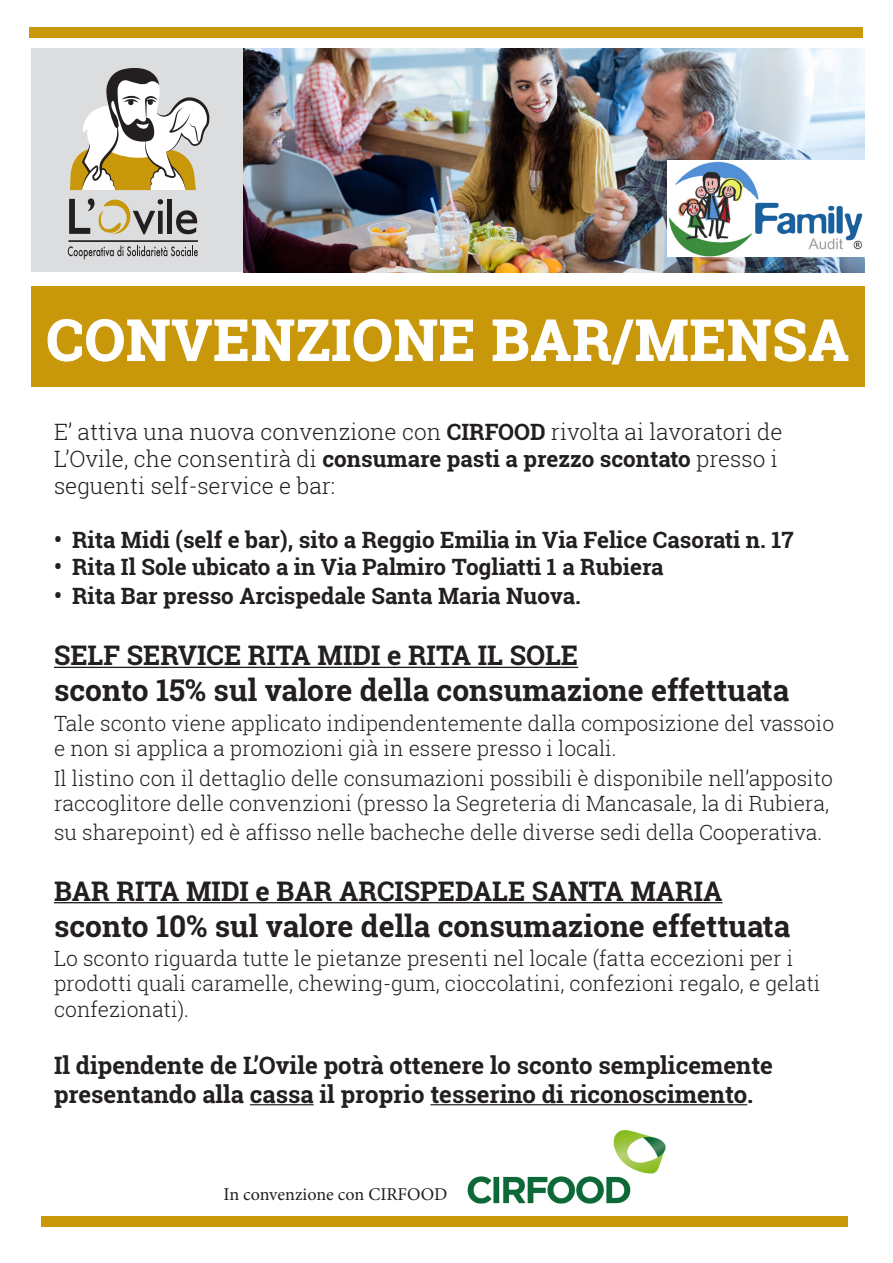
<style>
.page{position:relative;width:893px;height:1263px;background:#fff}
.page>*{position:absolute;margin:0;border:0;box-sizing:border-box;transform-origin:0 0}
.t1{font:700 57px "Roboto Slab";letter-spacing:.02em;color:#fff}
.t2{font:700 30px "Roboto Slab";color:#231f20}
.t3{font:700 27px "Roboto Slab";color:#231f20}
.t4{font:700 24px/28.8px "Roboto Slab";color:#231f20}
.t5{font:700 22.5px "Roboto Slab";color:#231f20}
.t6{font:300 22.5px/27px "Roboto Slab";color:#231f20}
.t7{font:300 21px/25.2px "Roboto Slab";color:#231f20}
.t8{font:18px "Minion Pro";color:#231f20}
.s1{font-weight:700}
</style>
<div class="page">
<div style="left:41px;top:1216px;width:807px;height:11px;background:#c9970a"></div>
<div style="left:31px;top:286px;width:833px;height:101px;background:#c9970a"></div>
<div style="left:30px;top:28px;width:833px;height:10px;background:#c9970a"></div>
<svg style="left:47px;top:319px;width:426px;height:43px"></svg>
<svg style="left:492px;top:319px;width:357px;height:46px"></svg>
<div style="left:31px;top:49px;width:833px;height:223px;background:#dcdddf"></div>
<hr style="left:68px;top:240px;width:130px;height:2px;background:#231f20">
<svg style="left:68px;top:246px;width:130px;height:13px"></svg>
<svg style="left:69px;top:68px;width:141px;height:167px"></svg>
<img style="left:243px;top:49px;width:621px;height:223px">
<hr style="left:54px;top:667px;width:524px;height:1px;background:#231f20">
<hr style="left:54px;top:902px;width:668px;height:1px;background:#231f20">
<hr style="left:250px;top:1104px;width:64px;height:1px;background:#231f20">
<hr style="left:430px;top:1104px;width:317px;height:1px;background:#231f20">
<img style="left:668px;top:160px;width:196px;height:96px">
<img style="left:467px;top:1129px;width:199px;height:75px">
<p class="t1" style="left:47px;top:301px;width:804px">CONVENZIONE BAR/MENSA</p>
<p class="t6" style="left:54px;top:418px;width:730px">E’ attiva una nuova convenzione con <span class="s1">CIRFOOD</span> rivolta ai lavoratori de<br>L’Ovile, che consentirà di <span class="s1">consumare pasti a prezzo scontato</span> presso i seguenti self-service e bar:</p>
<p class="t5" style="left:54px;top:525px;width:741px">• Rita Midi (self e bar), sito a Reggio Emilia in Via Felice Casorati n. 17</p>
<p class="t5" style="left:54px;top:552px;width:611px">• Rita Il Sole ubicato a in Via Palmiro Togliatti 1 a Rubiera</p>
<p class="t5" style="left:54px;top:581px;width:528px">• Rita Bar presso Arcispedale Santa Maria Nuova.</p>
<p class="t3" style="left:54px;top:637px;width:526px">SELF SERVICE RITA MIDI e RITA IL SOLE</p>
<p class="t2" style="left:54px;top:670px;width:737px">sconto 15% sul valore della consumazione effettuata</p>
<p class="t7" style="left:54px;top:710px;width:782px">Tale sconto viene applicato indipendentemente dalla composizione del vassoio e non si applica a promozioni già in essere presso i locali.</p>
<p class="t7" style="left:54px;top:765px;width:780px">Il listino con il dettaglio delle consumazioni possibili è disponibile nell’apposito raccoglitore delle convenzioni (presso la Segreteria di Mancasale, la di Rubiera,</p>
<p class="t7" style="left:54px;top:819px;width:770px">su sharepoint) ed è affisso nelle bacheche delle diverse sedi della Cooperativa.</p>
<p class="t3" style="left:54px;top:872px;width:670px">BAR RITA MIDI e BAR ARCISPEDALE SANTA MARIA</p>
<p class="t2" style="left:54px;top:905px;width:738px">sconto 10% sul valore della consumazione effettuata</p>
<p class="t7" style="left:54px;top:945px;width:768px">Lo sconto riguarda tutte le pietanze presenti nel locale (fatta eccezioni per i prodotti quali caramelle, chewing-gum, cioccolatini, confezioni regalo, e gelati confezionati).</p>
<p class="t4" style="left:54px;top:1051px;width:721px">Il dipendente de L’Ovile potrà ottenere lo sconto semplicemente presentando alla cassa il proprio tesserino di riconoscimento.</p>
<p class="t8" style="left:223px;top:1183px;width:225px">In convenzione con CIRFOOD</p>
</div>
